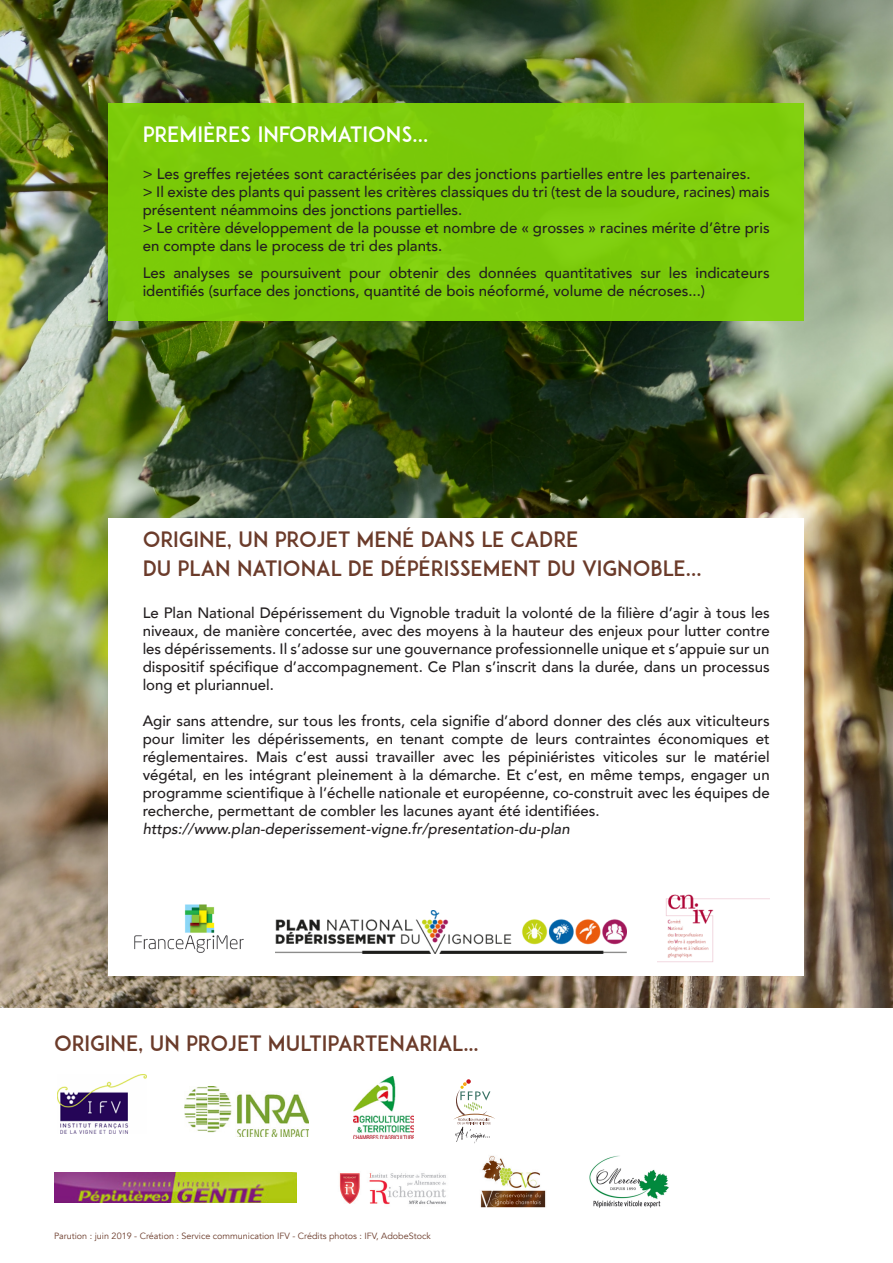
<style>
.page{position:relative;width:893px;height:1263px;background:#fff}
.page>*{position:absolute;margin:0;border:0;box-sizing:border-box;transform-origin:0 0}
.t1{font:21px "ADAM.CGPRO";color:#6b3b2a}
.t2{font:21px "ADAM.CGPRO";color:#fff}
.t3{font:500 15px/18px "Avenir";color:#231f20}
.t4{font:italic 500 15px "Avenir";color:#231f20}
.t5{font:9px "Avenir";color:#6b3b2a}
</style>
<div class="page">
<img style="left:0;top:0;width:893px;height:1008px">
<div style="left:108px;top:519px;width:696px;height:457px;background:#fff"></div>
<div style="left:108px;top:103px;width:696px;height:218px;background:#7bca09"></div>
<img style="left:134px;top:904px;width:110px;height:49px">
<img style="left:275px;top:911px;width:351px;height:43px">
<img style="left:657px;top:894px;width:113px;height:68px">
<img style="left:57px;top:1074px;width:89px;height:59px">
<img style="left:184px;top:1086px;width:125px;height:51px">
<img style="left:353px;top:1076px;width:60px;height:63px">
<img style="left:54px;top:1172px;width:242px;height:30px">
<img style="left:480px;top:1155px;width:66px;height:53px">
<img style="left:339px;top:1173px;width:107px;height:32px">
<img style="left:589px;top:1155px;width:80px;height:53px">
<svg style="left:453px;top:1079px;width:42px;height:64px"></svg>
<p class="t2" style="left:143px;top:122px;width:287px">PREMIÈRES INFORMATIONS...</p>
<p class="t3" style="left:143px;top:164px;width:609px">&gt; Les greffes rejetées sont caractérisées par des jonctions partielles entre les partenaires.</p>
<p class="t3" style="left:143px;top:182px;width:628px">&gt; Il existe des plants qui passent les critères classiques du tri (test de la soudure, racines) mais présentent néammoins des jonctions partielles.</p>
<p class="t3" style="left:143px;top:218px;width:628px">&gt; Le critère développement de la pousse et nombre de « grosses » racines mérite d’être pris en compte dans le process de tri des plants.</p>
<p class="t3" style="left:143px;top:263px;width:628px">Les analyses se poursuivent pour obtenir des données quantitatives sur les indicateurs identifiés (surface des jonctions, quantité de bois néoformé, volume de nécroses...)</p>
<p class="t1" style="left:143px;top:527px;width:437px">ORIGINE, UN PROJET MENÉ DANS LE CADRE</p>
<p class="t1" style="left:143px;top:555px;width:560px">DU PLAN NATIONAL DE DÉPÉRISSEMENT DU VIGNOBLE...</p>
<p class="t3" style="left:143px;top:603px;width:629px;text-align:justify">Le Plan National Dépérissement du Vignoble traduit la volonté de la filière d’agir à tous les niveaux, de manière concertée, avec des moyens à la hauteur des enjeux pour lutter contre les dépérissements. Il s’adosse sur une gouvernance professionnelle unique et s’appuie sur un dispositif spécifique d’accompagnement. Ce Plan s’inscrit dans la durée, dans un processus long et pluriannuel.</p>
<p class="t3" style="left:143px;top:711px;width:628px;text-align:justify">Agir sans attendre, sur tous les fronts, cela signifie d’abord donner des clés aux viticulteurs pour limiter les dépérissements, en tenant compte de leurs contraintes économiques et réglementaires. Mais c’est aussi travailler avec les pépiniéristes viticoles sur le matériel végétal, en les intégrant pleinement à la démarche. Et c’est, en même temps, engager un programme scientifique à l’échelle nationale et européenne, co-construit avec les équipes de recherche, permettant de combler les lacunes ayant été identifiées.</p>
<p class="t4" style="left:143px;top:820px;width:429px">https://www.plan-deperissement-vigne.fr/presentation-du-plan</p>
<p class="t1" style="left:54px;top:1030px;width:426px">ORIGINE, UN PROJET MULTIPARTENARIAL…</p>
<p class="t5" style="left:54px;top:1231px;width:378px">Parution : juin 2019 - Création : Service communication IFV - Crédits photos : IFV, AdobeStock</p>
</div>
